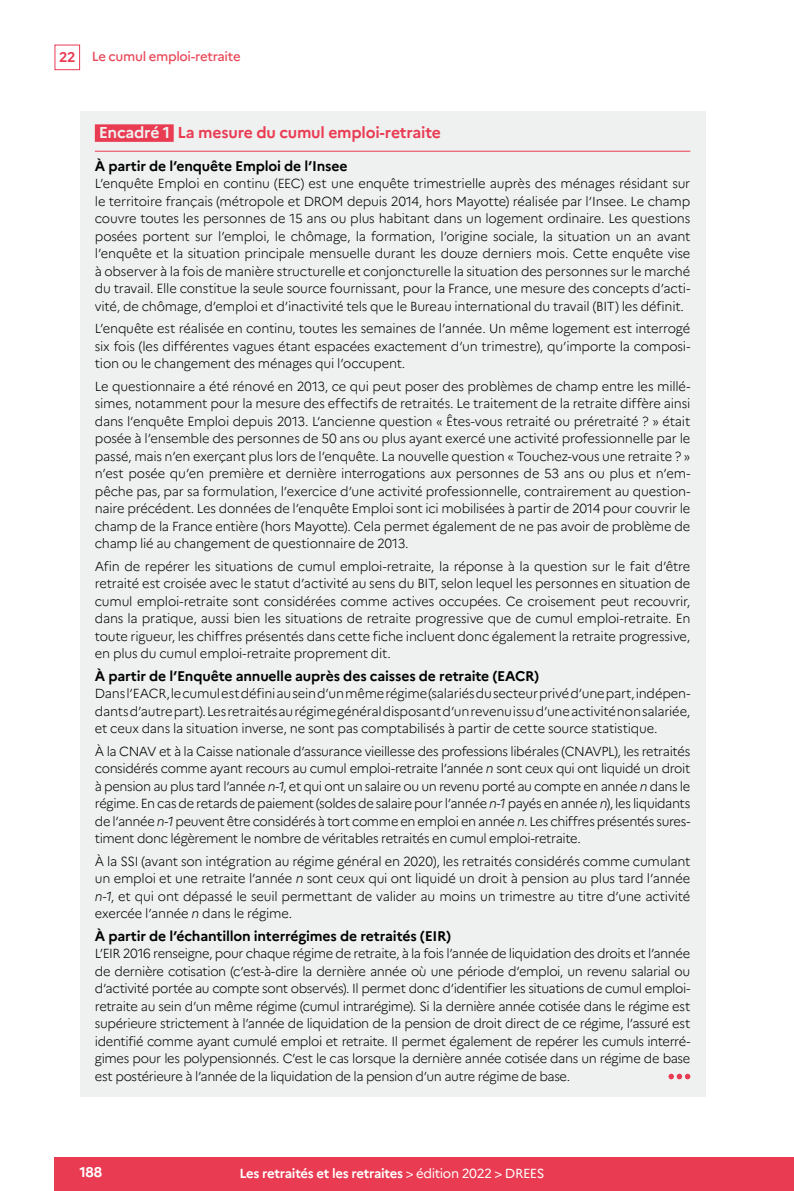
<style>
.page{position:relative;width:794px;height:1191px;background:#fff}
.page>*{position:absolute;margin:0;border:0;box-sizing:border-box;transform-origin:0 0}
.t1{font:700 15.75px "Marianne";letter-spacing:-.015em;color:#e93b52}
.t2{font:700 14px "Marianne";letter-spacing:-.01em;color:#000}
.t3{font:700 14px "Marianne";color:#fff}
.t4{font:300 13.12px/17.5px "Marianne";letter-spacing:-.02em;color:#000;text-align:justify}
.t5{font:700 13.12px "Marianne";letter-spacing:-.025em;color:#fff}
.t6{font:500 13.12px "Marianne";letter-spacing:-.025em;color:#ea4858}
.s1{font-weight:700;font-size:14px;color:#e93b52}
.s2{color:#eff0f0}
.s3{font-style:italic}
.s4{font-weight:400}
</style>
<div class="page">
<div style="left:55px;top:45px;width:25px;height:25px;border:1px solid #e93b52"></div>
<div style="left:55px;top:1157px;width:739px;height:34px;background:#e93b52"></div>
<div style="left:80px;top:112px;width:625px;height:984px;background:#eff0f0"></div>
<hr style="left:95px;top:151px;width:595px;height:1px;background:#e93b52">
<div style="left:95px;top:124px;width:79px;height:18px;background:#e93b52"></div>
<svg style="left:668px;top:1073px;width:22px;height:6px"></svg>
<p class="t6" style="left:59px;top:49px;width:183px"><span class="s1">22</span> Le cumul emploi-retraite</p>
<p class="t1" style="left:99px;top:123px;width:344px"><span class="s2">Encadré 1</span> La mesure du cumul emploi-retraite</p>
<p class="t2" style="left:95px;top:157px;width:254px">À partir de l’enquête Emploi de l’Insee</p>
<p class="t4" style="left:95px;top:175px;width:597px">L’enquête Emploi en continu (EEC) est une enquête trimestrielle auprès des ménages résidant sur le territoire français (métropole et DROM depuis 2014, hors Mayotte) réalisée par l’Insee. Le champ couvre toutes les personnes de 15 ans ou plus habitant dans un logement ordinaire. Les questions posées portent sur l’emploi, le chômage, la formation, l’origine sociale, la situation un an avant l’enquête et la situation principale mensuelle durant les douze derniers mois. Cette enquête vise à observer à la fois de manière structurelle et conjoncturelle la situation des personnes sur le marché du travail. Elle constitue la seule source fournissant, pour la France, une mesure des concepts d’acti&shy;vité, de chômage, d’emploi et d’inactivité tels que le Bureau international du travail (BIT) les définit.</p>
<p class="t4" style="left:95px;top:320px;width:597px">L’enquête est réalisée en continu, toutes les semaines de l’année. Un même logement est interrogé six fois (les différentes vagues étant espacées exactement d’un trimestre), qu’importe la composi&shy;tion ou le changement des ménages qui l’occupent.</p>
<p class="t4" style="left:95px;top:377px;width:597px">Le questionnaire a été rénové en 2013, ce qui peut poser des problèmes de champ entre les millé&shy;simes, notamment pour la mesure des effectifs de retraités. Le traitement de la retraite diffère ainsi dans l’enquête Emploi depuis 2013. L’ancienne question « Êtes-vous retraité ou préretraité ? » était posée à l’ensemble des personnes de 50 ans ou plus ayant exercé une activité professionnelle par le passé, mais n’en exerçant plus lors de l’enquête. La nouvelle question « Touchez-vous une retraite ? » n’est posée qu’en première et dernière interrogations aux personnes de 53 ans ou plus et n’em&shy;pêche pas, par sa formulation, l’exercice d’une activité professionnelle, contrairement au question&shy;naire précédent. Les données de l’enquête Emploi sont ici mobilisées à partir de 2014 pour couvrir le champ de la France entière (hors Mayotte). Cela permet également de ne pas avoir de problème de champ lié au changement de questionnaire de 2013.</p>
<p class="t4" style="left:95px;top:557px;width:597px">Afin de repérer les situations de cumul emploi-retraite, la réponse à la question sur le fait d’être retraité est croisée avec le statut d’activité au sens du BIT, selon lequel les personnes en situation de cumul emploi-retraite sont considérées comme actives occupées. Ce croisement peut recouvrir, dans la pratique, aussi bien les situations de retraite progressive que de cumul emploi-retraite. En toute rigueur, les chiffres présentés dans cette fiche incluent donc également la retraite progressive, en plus du cumul emploi-retraite proprement dit.</p>
<p class="t2" style="left:95px;top:667px;width:446px">À partir de l’Enquête annuelle auprès des caisses de retraite (EACR)</p>
<p class="t4" style="left:95px;top:685px;width:597px">Dans l’EACR, le cumul est défini au sein d’un même régime (salariés du secteur privé d’une part, indépen&shy;dants d’autre part). Les retraités au régime général disposant d’un revenu issu d’une activité non salariée, et ceux dans la situation inverse, ne sont pas comptabilisés à partir de cette source statistique.</p>
<p class="t4" style="left:95px;top:742px;width:597px">À la CNAV et à la Caisse nationale d’assurance vieillesse des professions libérales (CNAVPL), les retraités considérés comme ayant recours au cumul emploi-retraite l’année <span class="s3">n</span> sont ceux qui ont liquidé un droit à pension au plus tard l’année <span class="s3">n-1</span>, et qui ont un salaire ou un revenu porté au compte en année <span class="s3">n</span> dans le régime. En cas de retards de paiement (soldes de salaire pour l’année <span class="s3">n-1</span> payés en année <span class="s3">n</span>), les liquidants de l’année <span class="s3">n-1</span> peuvent être considérés à tort comme en emploi en année <span class="s3">n</span>. Les chiffres présentés sures&shy;timent donc légèrement le nombre de véritables retraités en cumul emploi-retraite.</p>
<p class="t4" style="left:95px;top:852px;width:597px">À la SSI (avant son intégration au régime général en 2020), les retraités considérés comme cumulant un emploi et une retraite l’année <span class="s3">n</span> sont ceux qui ont liquidé un droit à pension au plus tard l’année <span class="s3">n-1</span>, et qui ont dépassé le seuil permettant de valider au moins un trimestre au titre d’une activité exercée l’année <span class="s3">n</span> dans le régime.</p>
<p class="t2" style="left:95px;top:927px;width:358px">À partir de l’échantillon interrégimes de retraités (EIR)</p>
<p class="t4" style="left:95px;top:944px;width:597px">L’EIR 2016 renseigne, pour chaque régime de retraite, à la fois l’année de liquidation des droits et l’année de dernière cotisation (c’est-à-dire la dernière année où une période d’emploi, un revenu salarial ou d’activité portée au compte sont observés). Il permet donc d’identifier les situations de cumul emploi&shy;retraite au sein d’un même régime (cumul intrarégime). Si la dernière année cotisée dans le régime est supérieure strictement à l’année de liquidation de la pension de droit direct de ce régime, l’assuré est identifié comme ayant cumulé emploi et retraite. Il permet également de repérer les cumuls interré&shy;gimes pour les polypensionnés. C’est le cas lorsque la dernière année cotisée dans un régime de base est postérieure à l’année de la liquidation de la pension d’un autre régime de base.</p>
<p class="t3" style="left:79px;top:1163px;width:24px">188</p>
<p class="t5" style="left:239px;top:1165px;width:307px">Les retraités et les retraites <span class="s4">&gt; édition 2022 &gt; DREES</span></p>
</div>
